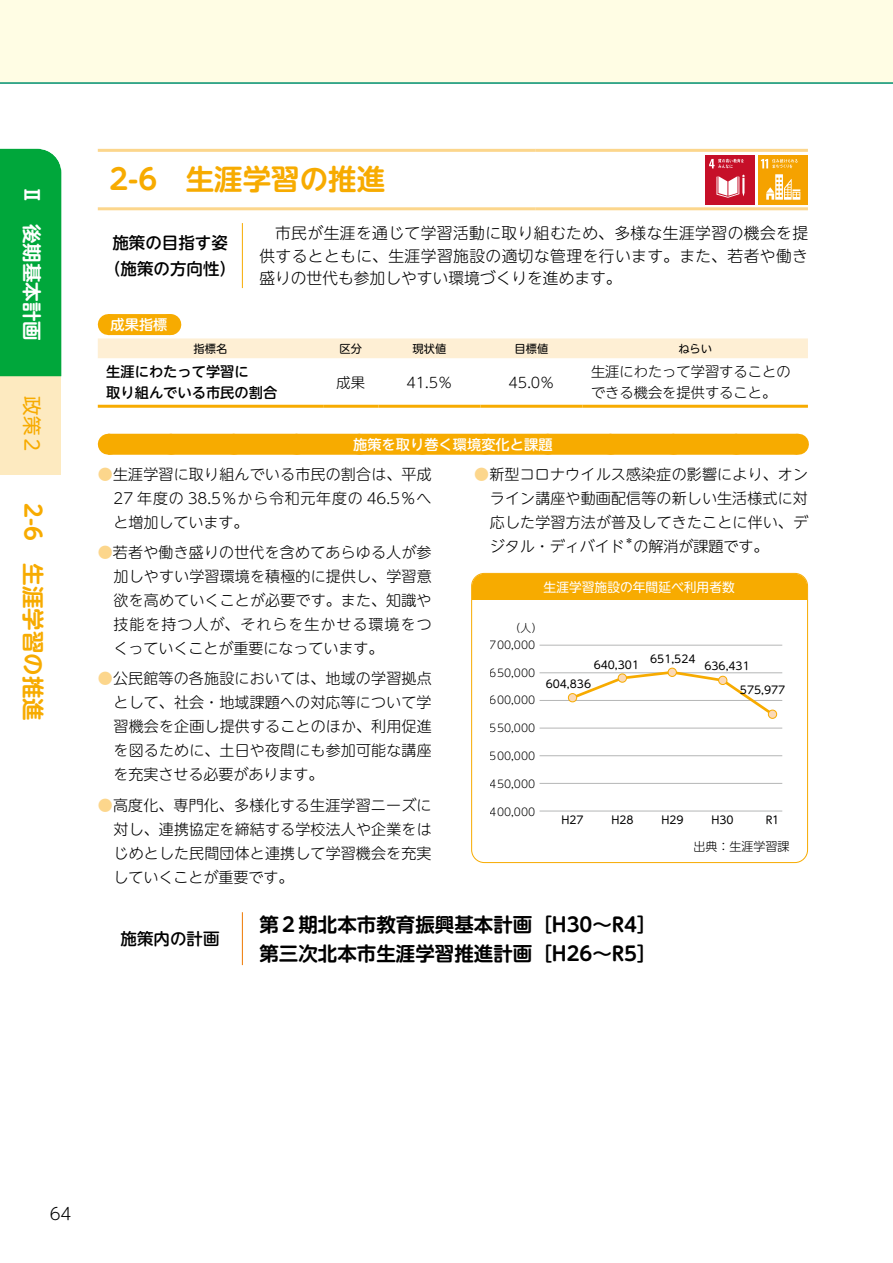
<style>
.page{position:relative;width:893px;height:1263px;background:#fff}
.page>*{position:absolute;margin:0;border:0;box-sizing:border-box;transform-origin:0 0}
.t1{font:700 28.5px "UD Shin M Go Pr 6 N De";color:#f7ab00}
.t2{font:700 22.5px "UD Shin M Go Pr 6 N De";color:#f7ab00}
.t3{font:700 19.5px/29.1px "UD Shin M Go Pr 6 N De";color:#000}
.t4{font:700 19.5px "UD Shin M Go Pr 6 N De";color:#fff}
.t5{font:19.5px "UD Shin M Go Pr 6 N";color:#f7ab00}
.t6{font:500 16.5px/25.5px "UD Shin M Go Pr 6 N";color:#000;text-align:center}
.t7{font:300 16.5px "UD Shin M Go Pr 6 N";color:#000}
.t8{font:300 15.75px/22.5px "UD Shin M Go Pr 6 N";color:#000;text-align:justify}
.t9{font:300 15px/24px "UD Shin M Go Pr 6 N";letter-spacing:.01em;color:#000;text-align:justify}
.t10{font:300 14.25px/21px "UD Shin M Go Pr 6 N";color:#000}
.t11{font:500 14.25px/21px "UD Shin M Go Pr 6 N";color:#000}
.t12{font:500 14.25px "UD Shin M Go Pr 6 N";color:#fff}
.t13{font:12.75px "UD Shin M Go Pr 6 N";color:#fff}
.t14{font:300 12px "UD Shin M Go Pr 6 N";color:#000}
.t15{font:11.25px "UD Shin M Go Pr 6 N";color:#000}
.t16{font:300 10.8px "UD Shin M Go Pr 6 N";color:#000}
.t17{font:10.8px "UD Shin M Go Pr 6 N";color:#000}
.t18{font:300 8.7px "UD Shin M Go Pr 6 N";color:#000}
.s1{color:#fcd68c}
</style>
<div class="page">
<div style="left:0;top:376px;width:61px;height:99px;background:#fdeac0"></div>
<div style="left:0;top:149px;width:61px;height:227px;background:#00a73b"></div>
<div style="left:0;top:0;width:893px;height:84px;background:#fffde4"></div>
<div style="left:108px;top:434px;width:689px;height:21px;background:#f7ab00"></div>
<svg style="left:171px;top:454px;width:595px;height:1px"></svg>
<svg style="left:797px;top:434px;width:1px;height:21px"></svg>
<hr style="left:98px;top:149px;width:438px;height:3px;background:#fcd68c">
<hr style="left:536px;top:149px;width:272px;height:3px;background:#fcd68c">
<hr style="left:98px;top:207px;width:438px;height:3px;background:#fcd68c">
<hr style="left:536px;top:207px;width:272px;height:3px;background:#fcd68c">
<div style="left:705px;top:155px;width:50px;height:50px;background:#c60f28"></div>
<svg style="left:716px;top:175px;width:29px;height:23px"></svg>
<svg style="left:709px;top:159px;width:35px;height:10px"></svg>
<div style="left:758px;top:155px;width:50px;height:50px;background:#f5a200"></div>
<svg style="left:766px;top:174px;width:34px;height:26px"></svg>
<svg style="left:761px;top:159px;width:36px;height:9px"></svg>
<hr style="left:242px;top:223px;width:1px;height:65px;background:#f7ab00">
<svg style="left:98px;top:314px;width:710px;height:44px"></svg>
<hr style="left:98px;top:405px;width:225px;height:3px;background:#f7ab00">
<hr style="left:323px;top:405px;width:55px;height:3px;background:#f7ab00">
<hr style="left:378px;top:405px;width:102px;height:3px;background:#f7ab00">
<hr style="left:480px;top:405px;width:103px;height:3px;background:#f7ab00">
<hr style="left:583px;top:405px;width:225px;height:3px;background:#f7ab00">
<hr style="left:242px;top:912px;width:1px;height:53px;background:#ee7800">
<div style="left:472px;top:574px;width:335px;height:26px;background:#f7ab00"></div>
<hr style="left:539px;top:645px;width:243px;height:1px;background:#b5b6b6">
<hr style="left:539px;top:672px;width:243px;height:1px;background:#b5b6b6">
<hr style="left:539px;top:700px;width:243px;height:1px;background:#b5b6b6">
<hr style="left:539px;top:728px;width:243px;height:1px;background:#b5b6b6">
<hr style="left:539px;top:755px;width:243px;height:1px;background:#b5b6b6">
<hr style="left:539px;top:783px;width:243px;height:1px;background:#b5b6b6">
<hr style="left:539px;top:811px;width:243px;height:1px;background:#b5b6b6">
<svg style="left:569px;top:670px;width:207px;height:45px"></svg>
<div style="left:568px;top:693px;width:9px;height:9px;background:#fbd9b6;border-radius:50%"></div>
<div style="left:568px;top:693px;width:9px;height:9px;border:1px solid #f7ab00;border-radius:50%"></div>
<div style="left:618px;top:674px;width:8px;height:8px;background:#fbd9b6;border-radius:50%"></div>
<div style="left:618px;top:673px;width:9px;height:10px;border:1px solid #f7ab00;border-radius:50%"></div>
<div style="left:668px;top:668px;width:8px;height:8px;background:#fbd9b6;border-radius:50%"></div>
<div style="left:668px;top:668px;width:9px;height:9px;border:1px solid #f7ab00;border-radius:50%"></div>
<div style="left:719px;top:676px;width:8px;height:8px;background:#fbd9b6;border-radius:50%"></div>
<div style="left:718px;top:676px;width:9px;height:9px;border:1px solid #f7ab00;border-radius:50%"></div>
<div style="left:768px;top:710px;width:9px;height:8px;background:#fbd9b6;border-radius:50%"></div>
<div style="left:768px;top:710px;width:9px;height:9px;border:1px solid #f7ab00;border-radius:50%"></div>
<div style="left:471px;top:573px;width:337px;height:290px;border:1px solid #f7ab00;border-radius:13px"></div>
<h3 class="t4" style="left:49px;top:185px;width:157px;rotate:90deg">Ⅱ　後期基本計画</h3>
<h3 class="t5" style="left:48px;top:396px;width:60px;rotate:90deg">政策２</h3>
<h2 class="t2" style="left:52px;top:503px;width:219px;rotate:90deg">2-6　生涯学習の推進</h2>
<h1 class="t1" style="left:109px;top:155px;width:277px">2-6　生涯学習の推進</h1>
<p class="t6" style="left:104px;top:229px;width:133px">施策の目指す姿（施策の方向性）</p>
<p class="t8" style="left:259px;top:221px;width:550px;text-indent:16px">市民が生涯を通じて学習活動に取り組むため、多様な生涯学習の機会を提供するとともに、生涯学習施設の適切な管理を行います。また、若者や働き盛りの世代も参加しやすい環境づくりを進めます。</p>
<p class="t12" style="left:111px;top:313px;width:58px">成果指標</p>
<p class="t15" style="left:194px;top:339px;width:35px">指標名</p>
<p class="t15" style="left:340px;top:339px;width:24px">区分</p>
<p class="t15" style="left:413px;top:339px;width:35px">現状値</p>
<p class="t15" style="left:515px;top:339px;width:35px">目標値</p>
<p class="t15" style="left:678px;top:339px;width:35px">ねらい</p>
<p class="t11" style="left:106px;top:360px;width:172px">生涯にわたって学習に<br>取り組んでいる市民の割合</p>
<p class="t10" style="left:337px;top:371px;width:30px">成果</p>
<p class="t10" style="left:406px;top:371px;width:48px">41.5％</p>
<p class="t10" style="left:508px;top:371px;width:48px">45.0％</p>
<p class="t10" style="left:591px;top:360px;width:201px">生涯にわたって学習することのできる機会を提供すること。</p>
<p class="t12" style="left:353px;top:433px;width:201px">施策を取り巻く環境変化と課題</p>
<p class="t9" style="left:114px;top:461px;width:320px;text-indent:-16px"><span class="s1">●</span>生涯学習に取り組んでいる市民の割合は、平成27 年度の 38.5％から令和元年度の 46.5％へと増加しています。</p>
<p class="t9" style="left:114px;top:539px;width:320px;text-indent:-16px"><span class="s1">●</span>若者や働き盛りの世代を含めてあらゆる人が参加しやすい学習環境を積極的に提供し、学習意欲を高めていくことが必要です。また、知識や技能を持つ人が、それらを生かせる環境をつくっていくことが重要になっています。</p>
<p class="t9" style="left:114px;top:666px;width:320px;text-indent:-16px"><span class="s1">●</span>公民館等の各施設においては、地域の学習拠点として、社会・地域課題への対応等について学習機会を企画し提供することのほか、利用促進を図るために、土日や夜間にも参加可能な講座を充実させる必要があります。</p>
<p class="t9" style="left:114px;top:792px;width:320px;text-indent:-16px"><span class="s1">●</span>高度化、専門化、多様化する生涯学習ニーズに対し、連携協定を締結する学校法人や企業をはじめとした民間団体と連携して学習機会を充実していくことが重要です。</p>
<p class="t9" style="left:490px;top:461px;width:320px;text-indent:-16px"><span class="s1">●</span>新型コロナウイルス感染症の影響により、オンライン講座や動画配信等の新しい生活様式に対応した学習方法が普及してきたことに伴い、デジタル・ディバイド</p>
<p class="t18" style="left:625px;top:534px;width:10px">＊</p>
<p class="t9" style="left:634px;top:533px;width:136px">の解消が課題です。</p>
<p class="t13" style="left:544px;top:576px;width:193px">生涯学習施設の年間延べ利用者数</p>
<p class="t16" style="left:510px;top:619px;width:34px">（人）</p>
<p class="t16" style="left:490px;top:636px;width:47px">700,000</p>
<p class="t16" style="left:490px;top:664px;width:47px">650,000</p>
<p class="t16" style="left:490px;top:691px;width:47px">600,000</p>
<p class="t16" style="left:490px;top:719px;width:47px">550,000</p>
<p class="t16" style="left:490px;top:747px;width:47px">500,000</p>
<p class="t16" style="left:490px;top:775px;width:47px">450,000</p>
<p class="t16" style="left:490px;top:803px;width:47px">400,000</p>
<p class="t17" style="left:650px;top:650px;width:47px">651,524</p>
<p class="t17" style="left:594px;top:656px;width:47px">640,301</p>
<p class="t17" style="left:704px;top:656px;width:47px">636,431</p>
<p class="t17" style="left:740px;top:680px;width:47px">575,977</p>
<p class="t17" style="left:546px;top:675px;width:47px">604,836</p>
<p class="t17" style="left:561px;top:811px;width:24px">H27</p>
<p class="t17" style="left:611px;top:811px;width:24px">H28</p>
<p class="t17" style="left:661px;top:811px;width:24px">H29</p>
<p class="t17" style="left:711px;top:811px;width:24px">H30</p>
<p class="t17" style="left:766px;top:811px;width:15px">R1</p>
<p class="t14" style="left:693px;top:837px;width:97px">出典：生涯学習課</p>
<p class="t6" style="left:121px;top:925px;width:100px">施策内の計画</p>
<h3 class="t3" style="left:259px;top:908px;width:399px">第２期北本市教育振興基本計画［H30～R4］第三次北本市生涯学習推進計画［H26～R5］</h3>
<p class="t7" style="left:50px;top:1200px;width:23px">64</p>
</div>
